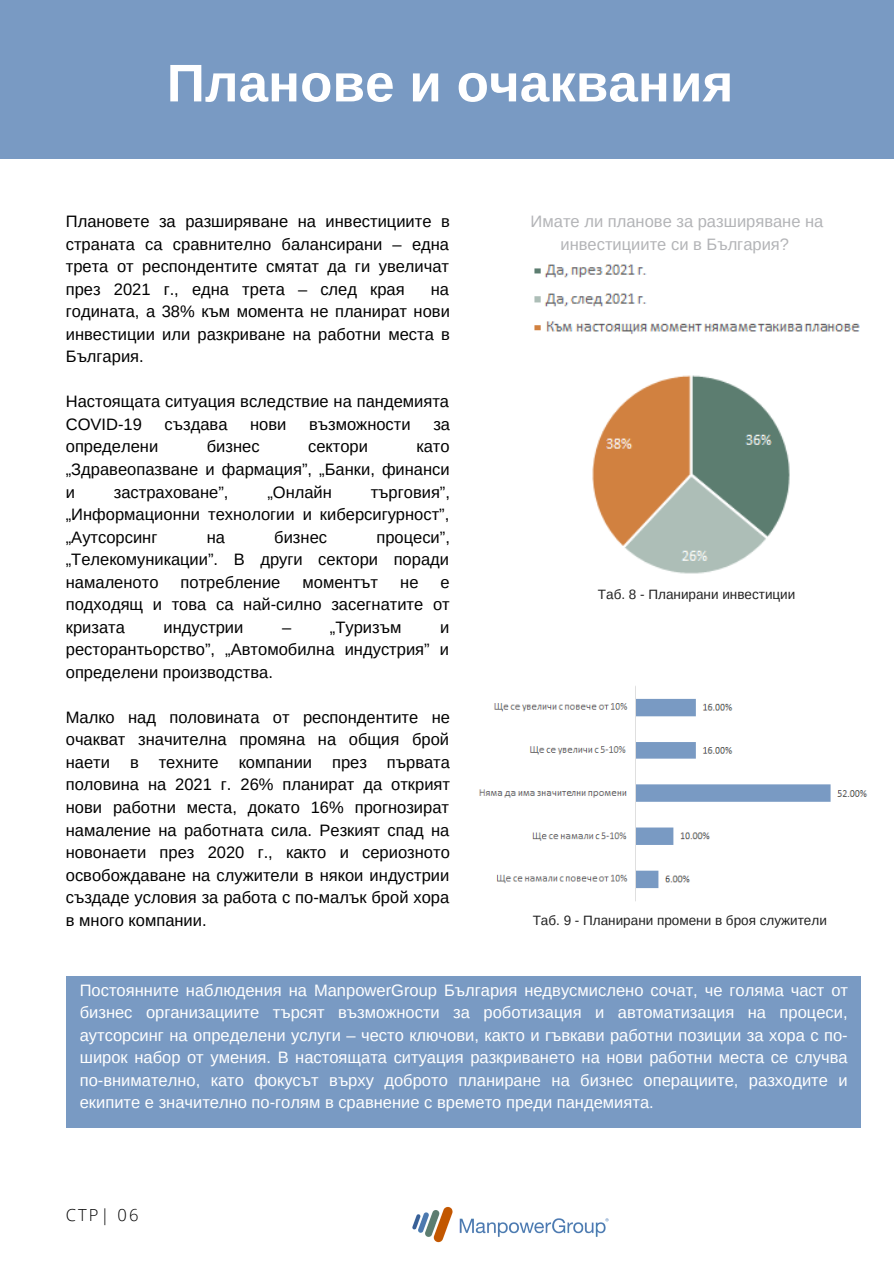
<style>
.page{position:relative;width:894px;height:1264px;background:#fff}
.page>*{position:absolute;margin:0;border:0;box-sizing:border-box;transform-origin:0 0}
.t1{font:700 52.95px "Arimo";color:#fff}
.t2{font:16.5px/22.5px "Arimo";color:#000;text-align:justify}
.t3{font:16.5px/22.5px "Arimo";color:#fff;text-align:justify}
.t4{font:16.5px/22.5px "Arimo";color:#b3b4b7;text-align:center}
.t5{font:300 16.5px "Open Sans";color:#000}
.t6{font:13.5px "Arimo";color:#222}
</style>
<div class="page">
<div style="left:66px;top:975px;width:794px;height:152px;background:#799ac3"></div>
<img style="left:396px;top:1127px;width:228px;height:116px">
<div style="left:0;top:0;width:893px;height:159px;background:#799ac3"></div>
<img style="left:534px;top:264px;width:326px;height:310px">
<img style="left:479px;top:686px;width:389px;height:216px">
<p class="t1" style="left:167px;top:53px;width:568px">Планове и очаквания</p>
<p class="t2" style="left:66px;top:210px;width:385px">Плановете за разширяване на инвестициите в страната са сравнително балансирани – една трета от респондентите смятат да ги увеличат през 2021 г., една трета – след края</p>
<p class="t2" style="left:66px;top:278px;width:385px;text-indent:365px">на годината, а 38% към момента не планират нови инвестиции или разкриване на работни места в България.</p>
<p class="t2" style="left:66px;top:390px;width:385px">Настоящата ситуация вследствие на пандемията<br>COVID-19</p>
<p class="t2" style="left:164px;top:413px;width:64px">създава</p>
<p class="t2" style="left:250px;top:413px;width:38px">нови</p>
<p class="t2" style="left:309px;top:413px;width:103px">възможности</p>
<p class="t2" style="left:433px;top:413px;width:18px">за</p>
<p class="t2" style="left:66px;top:435px;width:94px">определени</p>
<p class="t2" style="left:207px;top:435px;width:54px">бизнес</p>
<p class="t2" style="left:308px;top:435px;width:61px">сектори</p>
<p class="t2" style="left:66px;top:435px;width:385px;text-indent:350px">като „Здравеопазване и фармация”, „Банки, финанси и</p>
<p class="t2" style="left:114px;top:480px;width:116px">застраховане”,</p>
<p class="t2" style="left:267px;top:480px;width:66px">„Онлайн</p>
<p class="t2" style="left:66px;top:480px;width:385px;text-indent:305px">търговия”, „Информационни технологии и киберсигурност”, „Аутсорсинг</p>
<p class="t2" style="left:207px;top:525px;width:20px">на</p>
<p class="t2" style="left:274px;top:525px;width:54px">бизнес</p>
<p class="t2" style="left:66px;top:525px;width:385px;text-indent:310px">процеси”, „Телекомуникации”. В други сектори поради намаленото</p>
<p class="t2" style="left:180px;top:570px;width:101px">потребление</p>
<p class="t2" style="left:302px;top:570px;width:77px">моментът</p>
<p class="t2" style="left:400px;top:570px;width:20px">не</p>
<p class="t2" style="left:66px;top:570px;width:385px;text-indent:374px">е подходящ и това са най-силно засегнатите от кризата</p>
<p class="t2" style="left:164px;top:615px;width:81px">индустрии</p>
<p class="t2" style="left:282px;top:615px;width:121px">– „Туризъм</p>
<p class="t2" style="left:66px;top:615px;width:385px;text-indent:374px">и ресторантьорство”, „Автомобилна индустрия” и определени производства.</p>
<p class="t2" style="left:66px;top:706px;width:385px">Малко над половината от респондентите не очакват значителна промяна на общия брой наети в техните компании през първата половина на 2021 г. 26% планират да открият нови работни места, докато 16% прогнозират намаление на работната сила. Резкият спад на новонаети през 2020 г., както и сериозното освобождаване на служители в някои индустрии създаде условия за работа с по-малък брой хора в много компании.</p>
<p class="t4" style="left:530px;top:210px;width:294px">Имате ли планове за разширяване на инвестициите си в България?</p>
<p class="t6" style="left:597px;top:587px;width:199px">Taб. 8 - Планирани инвестиции</p>
<p class="t6" style="left:532px;top:913px;width:295px">Taб. 9 - Планирани промени в броя служители</p>
<p class="t3" style="left:80px;top:978px;width:769px">Постоянните наблюдения на ManpowerGroup България недвусмислено сочат, че голяма част от бизнес организациите търсят възможности за роботизация и автоматизация на процеси, аутсорсинг на определени услуги – често ключови, както и гъвкави работни позиции за хора с по&shy;широк набор от умения. В настоящата ситуация разкриването на нови работни места се случва по-внимателно, като фокусът върху доброто планиране на бизнес операциите, разходите и екипите е значително по-голям в сравнение с времето преди пандемията.</p>
<p class="t5" style="left:66px;top:1203px;width:74px">СТР| 06</p>
</div>
